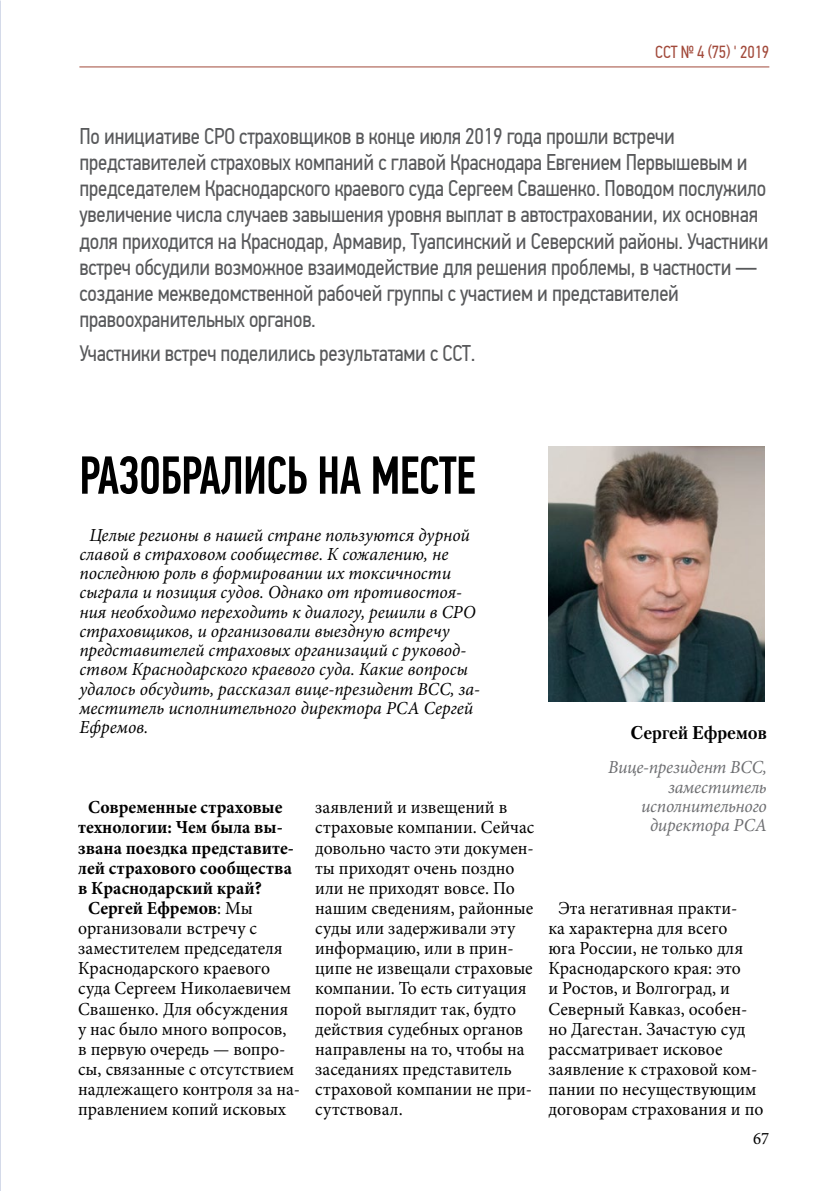
<style>
.page{position:relative;width:819px;height:1191px;background:#fff}
.page>*{position:absolute;margin:0;border:0;box-sizing:border-box;transform-origin:0 0}
.t1{font:500 53.55px "PF Din Text Comp Pro";letter-spacing:-.01em;color:#000;scale:.96 1}
.t2{font:22.75px/26.2px "PF Din Text Cond Pro";letter-spacing:-.01em;color:#58595b;scale:.95 1}
.t3{font:18.38px/20.1px "Minion Pro";color:#000;scale:.96 1}
.t4{font:italic 18.38px/19.2px "Minion Pro";color:#000;scale:.96 1}
.t5{font:700 18.38px "Minion Pro";color:#000;scale:.96 1}
.t6{font:italic 18.38px/19.2px "Minion Pro";letter-spacing:-.01em;color:#6d6e71;text-align:right;scale:.96 1}
.t7{font:700 18.38px "Petersburg C";color:#000;scale:.96 1}
.t8{font:17.5px "PF Din Text Cond Pro";letter-spacing:-.01em;color:#a24a3b;scale:.96 1}
.t9{font:17.5px "Minion Pro";color:#000;scale:.96 1}
.s1{font-weight:400}
</style>
<div class="page">
<hr style="left:79px;top:66px;width:690px;height:1px;background:#a24a3b">
<img style="left:548px;top:446px;width:216px;height:255px">
<p class="t8" style="left:655px;top:41px;width:120px">CСТ № 4 (75) ' 2019</p>
<p class="t2" style="left:79px;top:123px;width:726px">По инициативе СРО страховщиков в конце июля 2019 года прошли встречи представителей страховых компаний с главой Краснодара Евгением Первышевым и председателем Краснодарского краевого суда Сергеем Свашенко. Поводом послужило увеличение числа случаев завышения уровня выплат в автостраховании, их основная доля приходится на Краснодар, Армавир, Туапсинский и Северский районы. Участники встреч обсудили возможное взаимодействие для решения проблемы, в частности — создание межведомственной рабочей группы с участием и представителей правоохранительных органов.</p>
<p class="t2" style="left:79px;top:340px;width:418px">Участники встреч поделились результатами с ССТ.</p>
<h1 class="t1" style="left:79px;top:444px;width:414px">РАЗОБРАЛИСЬ НА МЕСТЕ</h1>
<p class="t4" style="left:79px;top:525px;width:419px;text-indent:10px">Целые регионы в нашей стране пользуются дурной славой в страховом сообществе. К сожалению, не последнюю роль в формировании их токсичности сыграла и позиция судов. Однако от противостоя&shy;ния необходимо переходить к диалогу, решили в СРО страховщиков, и организовали выездную встречу представителей страховых организаций с руковод&shy;ством Краснодарского краевого суда. Какие вопросы удалось обсудить, рассказал вице-президент ВСС, за&shy;меститель исполнительного директора РСА Сергей Ефремов.</p>
<p class="t5" style="left:88px;top:794px;width:204px">Современные страховые</p>
<p class="t5" style="left:78px;top:814px;width:214px">технологии: Чем была вы-</p>
<p class="t5" style="left:78px;top:834px;width:226px">звана поездка представите-</p>
<p class="t5" style="left:78px;top:855px;width:224px">лей страхового сообщества</p>
<p class="t5" style="left:78px;top:875px;width:193px">в Краснодарский край?</p>
<p class="t5" style="left:88px;top:895px;width:173px">Сергей Ефремов<span class="s1">: Мы</span></p>
<p class="t3" style="left:78px;top:918px;width:188px">организовали встречу с</p>
<p class="t3" style="left:78px;top:938px;width:214px">заместителем председателя</p>
<p class="t3" style="left:78px;top:958px;width:201px">Краснодарского краевого</p>
<p class="t3" style="left:78px;top:978px;width:223px">суда Сергеем Николаевичем</p>
<p class="t3" style="left:78px;top:998px;width:220px">Свашенко. Для обсуждения</p>
<p class="t3" style="left:78px;top:1018px;width:218px">у нас было много вопросов,</p>
<p class="t3" style="left:78px;top:1039px;width:217px">в первую очередь — вопро-</p>
<p class="t3" style="left:78px;top:1059px;width:226px">сы, связанные с отсутствием</p>
<p class="t3" style="left:78px;top:1079px;width:233px">надлежащего контроля за на-</p>
<p class="t3" style="left:78px;top:1099px;width:218px">правлением копий исковых</p>
<p class="t3" style="left:315px;top:797px;width:230px">заявлений и извещений в страховые компании. Сейчас довольно часто эти докумен&shy;ты приходят очень поздно или не приходят вовсе. По нашим сведениям, районные суды или задерживали эту информацию, или в прин&shy;ципе не извещали страховые компании. То есть ситуация порой выглядит так, будто действия судебных органов направлены на то, чтобы на заседаниях представитель страховой компании не при&shy;сутствовал.</p>
<p class="t7" style="left:630px;top:721px;width:143px">Сергей Ефремов</p>
<p class="t6" style="left:608px;top:758px;width:167px">Вице-президент ВСС, заместитель исполнительного директора РСА</p>
<p class="t3" style="left:548px;top:898px;width:225px;text-indent:10px">Эта негативная практи-<br>ка характерна для всего<br>юга России, не только для<br>Краснодарского края: это<br>и Ростов, и Волгоград, и<br>Северный Кавказ, особен&shy;но Дагестан. Зачастую суд рассматривает исковое заявление к страховой ком&shy;пании по несуществующим договорам страхования и по</p>
<p class="t9" style="left:753px;top:1126px;width:18px">67</p>
</div>
